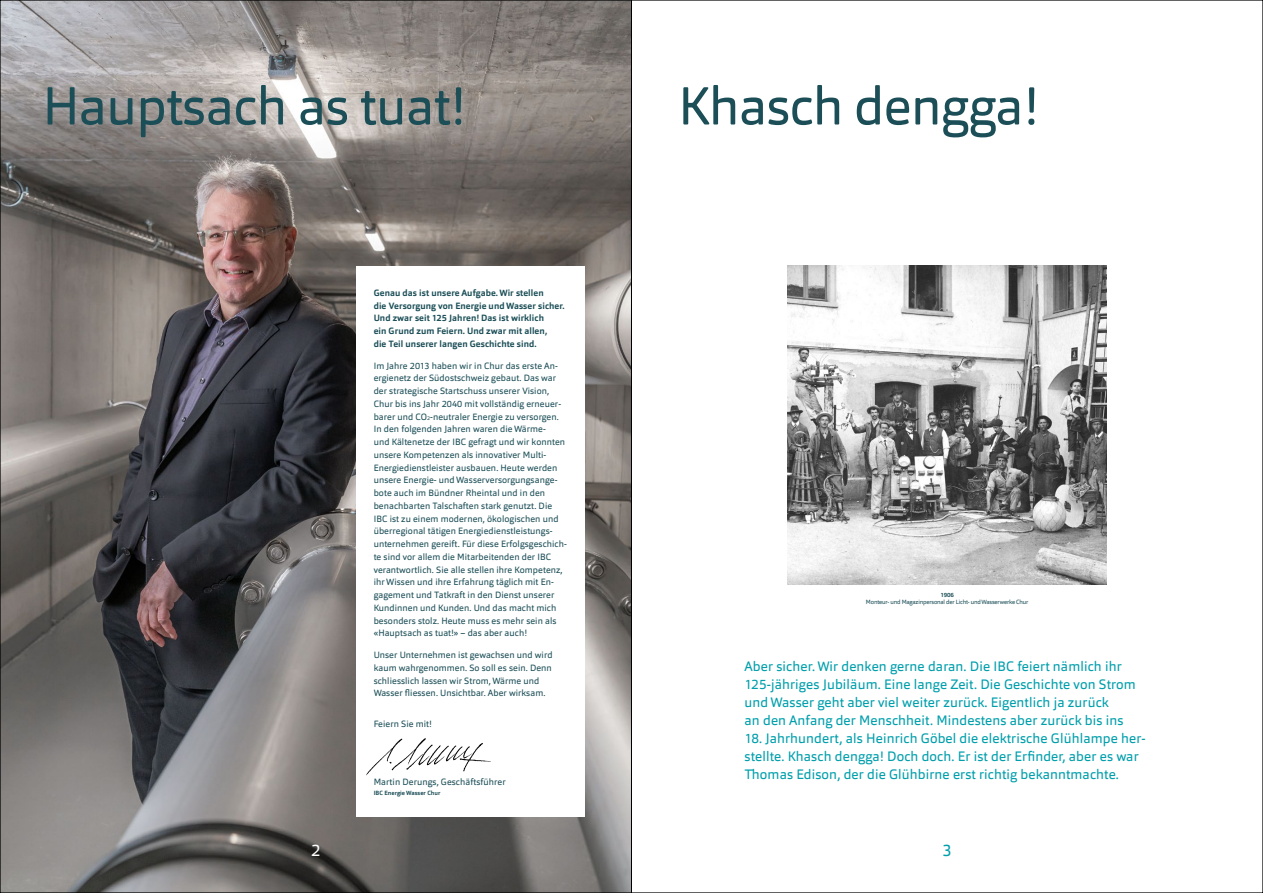
<style>
.page{position:relative;width:1263px;height:893px;background:#fff}
.page>*{position:absolute;margin:0;border:0;box-sizing:border-box;transform-origin:0 0}
.t1{font:52.5px "Orgon";letter-spacing:-.01em;color:#1b4e57}
.t2{font:16.5px "Orgon";color:#fff}
.t3{font:16.5px "Orgon";color:#009fac}
.t4{font:13.5px/18px "Orgon";letter-spacing:.01em;color:#009fac}
.t5{font:9px/12.8px "Orgon";letter-spacing:.01em;color:#1b4e57}
.t6{font:700 9px/12.8px "Orgon";letter-spacing:.01em;color:#1b4e57}
.t7{font:6px "Orgon";letter-spacing:-.025em;color:#1b4e57}
.t8{font:700 6px "Orgon";letter-spacing:.01em;color:#1b4e57}
.s1{font-size:5.25px}
</style>
<div class="page">
<img style="left:2px;top:2px;width:629px;height:889px">
<div style="left:357px;top:266px;width:228px;height:550px;background:#fff"></div>
<img style="left:788px;top:266px;width:319px;height:319px">
<img style="left:366px;top:738px;width:125px;height:38px">
<hr style="left:631px;top:0;width:1px;height:893px;background:#000">
<h1 class="t1" style="left:43px;top:72px;width:424px">Hauptsach as tuat!</h1>
<h1 class="t1" style="left:678px;top:72px;width:361px">Khasch dengga!</h1>
<p class="t6" style="left:374px;top:286px;width:193px">Genau das ist unsere Aufgabe. Wir stellen<br>die Versorgung von Energie und Wasser sicher.<br>Und zwar seit 125 Jahren! Das ist wirklich<br>ein Grund zum Feiern. Und zwar mit allen,<br>die Teil unserer langen Geschichte sind.</p>
<p class="t5" style="left:374px;top:359px;width:195px">Im Jahre 2013 haben wir in Chur das erste An&shy;ergienetz der Südostschweiz gebaut. Das war der strategische Startschuss unserer Vision, Chur bis ins Jahr 2040 mit vollständig erneuer&shy;barer und CO<span class="s1">2</span>-neutraler Energie zu versorgen.<br>In den folgenden Jahren waren die Wärme-<br>und Kältenetze der IBC gefragt und wir konnten unsere Kompetenzen als innovativer Multi-Energiedienstleister ausbauen. Heute werden unsere Energie- und Wasserversorgungsange&shy;bote auch im Bündner Rheintal und in den benachbarten Talschaften stark genutzt. Die IBC ist zu einem modernen, ökologischen und überregional tätigen Energiedienstleistungs&shy;unternehmen gereift. Für diese Erfolgsgeschich&shy;te sind vor allem die Mitarbeitenden der IBC verantwortlich. Sie alle stellen ihre Kompetenz, ihr Wissen und ihre Erfahrung täglich mit En&shy;gagement und Tatkraft in den Dienst unserer Kundinnen und Kunden. Und das macht mich besonders stolz. Heute muss es mehr sein als «Hauptsach as tuat!» – das aber auch!</p>
<p class="t5" style="left:374px;top:649px;width:180px">Unser Unternehmen ist gewachsen und wird kaum wahrgenommen. So soll es sein. Denn schliesslich lassen wir Strom, Wärme und Wasser fliessen. Unsichtbar. Aber wirksam.</p>
<p class="t5" style="left:374px;top:718px;width:60px">Feiern Sie mit!</p>
<p class="t5" style="left:374px;top:775px;width:133px">Martin Derungs, Geschäftsführer</p>
<p class="t8" style="left:374px;top:789px;width:68px">IBC Energie Wasser Chur</p>
<p class="t8" style="left:940px;top:591px;width:15px">1906</p>
<p class="t7" style="left:866px;top:598px;width:164px">Monteur- und Magazinpersonal der Licht- und Wasserwerke Chur</p>
<p class="t4" style="left:744px;top:657px;width:393px">Aber sicher. Wir denken gerne daran. Die IBC feiert nämlich ihr 125-jähriges Jubiläum. Eine lange Zeit. Die Geschichte von Strom und Wasser geht aber viel weiter zurück. Eigentlich ja zurück<br>an den Anfang der Menschheit. Mindestens aber zurück bis ins</p>
<h3 class="t4" style="left:744px;top:729px;width:403px">18. Jahrhundert, als Heinrich Göbel die elektrische Glühlampe her&shy;stellte. Khasch dengga! Doch doch. Er ist der Erfinder, aber es war<br>Thomas Edison, der die Glühbirne erst richtig bekanntmachte.</h3>
<h2 class="t2" style="left:311px;top:840px;width:11px">2</h2>
<h2 class="t3" style="left:942px;top:840px;width:11px">3</h2>
</div>
